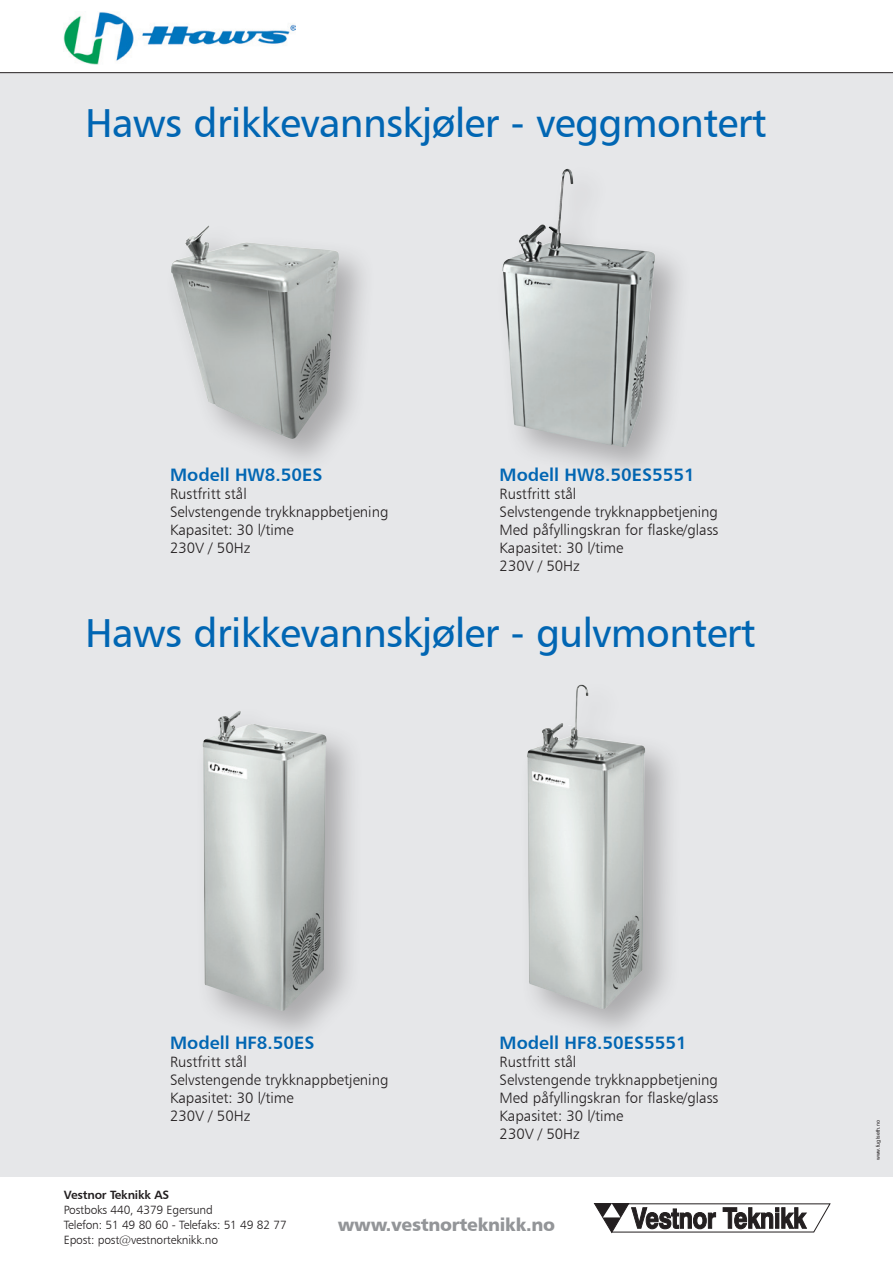
<style>
.page{position:relative;width:893px;height:1263px;background:#fff}
.page>*{position:absolute;margin:0;border:0;box-sizing:border-box;transform-origin:0 0}
.t1{font:40.5px "Humanist 777 BT Roman B";letter-spacing:-.015em;color:#0166b3}
.t2{font:18px "Humanist 777 BT Bold B";color:#0166b3}
.t3{font:18px "Humanist 777 BT Black B";letter-spacing:-.015em;color:#939598}
.t4{font:15px/18px "Humanist 777 BT Light B";color:#231f20}
.t5{font:12px/15px "Humanist 777 BT Light B";letter-spacing:-.015em;color:#231f20}
.t6{font:12px "Humanist 777 BT Bold B";letter-spacing:-.015em;color:#231f20}
.t7{font:5.25px "Swiss 721 BT";letter-spacing:.025em;color:#231f20}
</style>
<div class="page">
<div style="left:0;top:0;width:893px;height:1178px;background:#e6e7e9"></div>
<div style="left:0;top:0;width:893px;height:72px;background:#fff"></div>
<img style="left:63px;top:12px;width:233px;height:52px">
<svg style="left:594px;top:1203px;width:237px;height:30px"></svg>
<div style="left:163px;top:220px;width:214px;height:256px;background:#231f20;opacity:.3"></div>
<img style="left:170px;top:225px;width:169px;height:214px">
<div style="left:194px;top:704px;width:171px;height:344px;background:#231f20;opacity:.3"></div>
<img style="left:202px;top:710px;width:125px;height:301px">
<div style="left:495px;top:162px;width:198px;height:323px;background:#231f20;opacity:.3"></div>
<img style="left:502px;top:169px;width:153px;height:279px">
<div style="left:519px;top:677px;width:164px;height:369px;background:#231f20;opacity:.3"></div>
<img style="left:527px;top:684px;width:118px;height:325px">
<hr style="left:0;top:72px;width:893px;height:1px;background:#231f20">
<h1 class="t1" style="left:85px;top:98px;width:683px">Haws drikkevannskjøler - veggmontert</h1>
<p class="t2" style="left:170px;top:464px;width:154px">Modell HW8.50ES</p>
<p class="t4" style="left:170px;top:485px;width:220px">Rustfritt stål<br>Selvstengende trykknappbetjening<br>Kapasitet: 30 l/time<br>230V / 50Hz</p>
<p class="t2" style="left:500px;top:464px;width:197px">Modell HW8.50ES5551</p>
<p class="t4" style="left:500px;top:485px;width:220px">Rustfritt stål<br>Selvstengende trykknappbetjening<br>Med påfyllingskran for flaske/glass<br>Kapasitet: 30 l/time<br>230V / 50Hz</p>
<h1 class="t1" style="left:85px;top:608px;width:672px">Haws drikkevannskjøler - gulvmontert</h1>
<p class="t2" style="left:170px;top:1031px;width:146px">Modell HF8.50ES</p>
<p class="t4" style="left:170px;top:1053px;width:220px">Rustfritt stål<br>Selvstengende trykknappbetjening<br>Kapasitet: 30 l/time<br>230V / 50Hz</p>
<p class="t2" style="left:500px;top:1031px;width:189px">Modell HF8.50ES5551</p>
<p class="t4" style="left:500px;top:1053px;width:220px">Rustfritt stål<br>Selvstengende trykknappbetjening<br>Med påfyllingskran for flaske/glass<br>Kapasitet: 30 l/time<br>230V / 50Hz</p>
<p class="t6" style="left:64px;top:1187px;width:107px">Vestnor Teknikk AS</p>
<p class="t5" style="left:64px;top:1202px;width:224px">Postboks 440, 4379 Egersund<br>Telefon: 51 49 80 60 - Telefaks: 51 49 82 77<br>Epost: post@vestnorteknikk.no</p>
<p class="t3" style="left:338px;top:1213px;width:219px">www.vestnorteknikk.no</p>
<p class="t7" style="left:875px;top:1160px;width:42px;rotate:-90deg">www.fuglseth.no</p>
</div>
